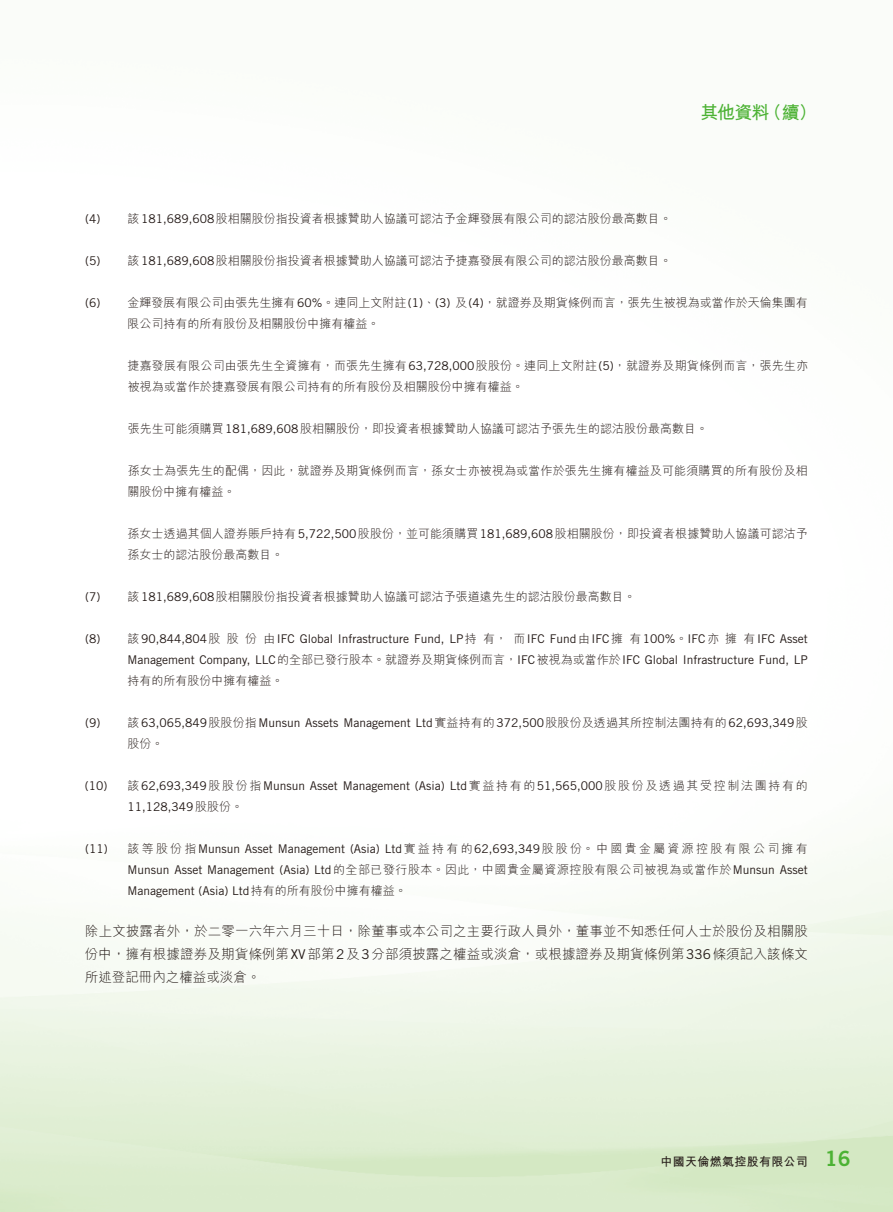
<style>
.page{position:relative;width:893px;height:1212px;background:#fff}
.page>*{position:absolute;margin:0;border:0;box-sizing:border-box;transform-origin:0 0}
.t1{font:21px "Trade Gothic LT Std Bd 2";color:#4cb234}
.t2{font:700 18px "M Hei HK";color:#4cb234}
.t3{font:300 13.5px/23.2px "M Hei HK";letter-spacing:.01em;color:#231916;text-align:justify}
.t4{font:300 12px/21px "M Hei HK";color:#231916}
.t5{font:12px/21px "Trade Gothic LT Std";color:#231916}
.t6{font:700 12px "M Hei HK";letter-spacing:.025em;color:#231916}
.s1{font-family:"Trade Gothic LT Std";font-weight:400}
.s2{font-family:"M Hei HK";font-weight:300}
</style>
<div class="page">
<h2 class="t2" style="left:701px;top:100px;width:71px">其他資料</h2>
<h2 class="t2" style="left:764px;top:100px;width:55px">（續(</h2>
<p class="t5" style="left:85px;top:208px;width:17px">4( )</p>
<p class="t5" style="left:85px;top:250px;width:17px">5( )</p>
<p class="t5" style="left:85px;top:292px;width:17px">6( )</p>
<p class="t5" style="left:85px;top:586px;width:17px">7( )</p>
<p class="t5" style="left:85px;top:628px;width:17px">8( )</p>
<p class="t5" style="left:85px;top:712px;width:17px">9( )</p>
<p class="t5" style="left:85px;top:775px;width:24px">(10)</p>
<p class="t5" style="left:85px;top:838px;width:24px">(11)</p>
<p class="t4" style="left:128px;top:208px;width:546px">該<span class="s1">181,689,608</span>股相關股份指投資者根據贊助人協議可認沽予金輝發展有限公司的認沽股份最高數目。</p>
<p class="t4" style="left:128px;top:250px;width:546px">該<span class="s1">181,689,608</span>股相關股份指投資者根據贊助人協議可認沽予捷嘉發展有限公司的認沽股份最高數目。</p>
<p class="t4" style="left:128px;top:292px;width:682px">金輝發展有限公司由張先生擁有<span class="s1">60%</span>。連同上文附註 <span class="s1">1( )</span>、<span class="s1">(3)</span> 及 <span class="s1">4(</span> ，<span class="s1">)</span> 就證券及期貨條例而言，張先生被視為或當作於天倫集團有</p>
<p class="t4" style="left:128px;top:313px;width:253px">限公司持有的所有股份及相關股份中擁有權益。</p>
<p class="t4" style="left:128px;top:355px;width:682px">捷嘉發展有限公司由張先生全資擁有，而張先生擁有<span class="s1">63,728,000</span>股股份。連同上文附註 <span class="s1">5(</span> ，<span class="s1">)</span> 就證券及期貨條例而言，張先生亦被視為或當作於捷嘉發展有限公司持有的所有股份及相關股份中擁有權益。</p>
<p class="t4" style="left:128px;top:418px;width:582px">張先生可能須購買<span class="s1">181,689,608</span>股相關股份，即投資者根據贊助人協議可認沽予張先生的認沽股份最高數目。</p>
<p class="t4" style="left:127px;top:460px;width:682px">孫女士為張先生的配偶，因此，就證券及期貨條例而言，孫女士亦被視為或當作於張先生擁有權益及可能須購買的所有股份及相關股份中擁有權益。</p>
<p class="t4" style="left:127px;top:523px;width:682px">孫女士透過其個人證券賬戶持有<span class="s1">5,722,500</span>股股份，並可能須購買<span class="s1">181,689,608</span>股相關股份，即投資者根據贊助人協議可認沽予孫女士的認沽股份最高數目。</p>
<p class="t4" style="left:128px;top:586px;width:510px">該<span class="s1">181,689,608</span>股相關股份指投資者根據贊助人協議可認沽予張道遠先生的認沽股份最高數目。</p>
<p class="t4" style="left:245px;top:628px;width:13px">份</p>
<p class="t5" style="left:128px;top:628px;width:94px"><span class="s2">該</span>90,844,804<span class="s2">股</span></p>
<p class="t4" style="left:227px;top:628px;width:13px">股</p>
<p class="t4" style="left:483px;top:628px;width:25px">有，</p>
<p class="t5" style="left:263px;top:628px;width:215px"><span class="s2">由</span>IFC Global Infrastructure Fund, LP<span class="s2">持</span></p>
<p class="t5" style="left:513px;top:628px;width:111px"><span class="s2">而</span>IFC Fund<span class="s2">由</span>IFC<span class="s2">擁</span></p>
<p class="t4" style="left:725px;top:628px;width:13px">擁</p>
<p class="t5" style="left:629px;top:628px;width:91px"><span class="s2">有</span> 100%<span class="s2">。</span>IFC<span class="s2">亦</span></p>
<p class="t5" style="left:744px;top:628px;width:66px"><span class="s2">有</span>IFC Asset</p>
<p class="t5" style="left:128px;top:649px;width:682px">Management Company, LLC<span class="s2">的全部已發行股本。就證券及期貨條例而言，</span>IFC<span class="s2">被視為或當作於</span>IFC Global Infrastructure Fund, LP</p>
<p class="t4" style="left:128px;top:670px;width:157px">持有的所有股份中擁有權益。</p>
<p class="t5" style="left:128px;top:712px;width:682px"><span class="s2">該</span>63,065,849<span class="s2">股股份指</span>Munsun Assets Management Ltd<span class="s2">實益持有的</span> 372,500<span class="s2">股股份及透過其所控制法團持有的</span>62,693,349<span class="s2">股</span></p>
<p class="t4" style="left:127px;top:733px;width:37px">股份。</p>
<p class="t5" style="left:127px;top:775px;width:682px"><span class="s2">該</span>62,693,349<span class="s2">股股份指</span>Munsun Asset Management (Asia) Ltd<span class="s2">實益持有的</span>51,565,000<span class="s2">股股份及透過其受控制法團持有的</span></p>
<p class="t5" style="left:128px;top:796px;width:117px">11,128,349<span class="s2">股股份。</span></p>
<p class="t5" style="left:128px;top:838px;width:682px"><span class="s2">該等股份指</span>Munsun Asset Management (Asia) Ltd<span class="s2">實益持有的</span> 62,693,349<span class="s2">股股份。中國貴金屬資源控股有限公司擁有</span></p>
<p class="t5" style="left:127px;top:859px;width:682px">Munsun Asset Management (Asia) Ltd<span class="s2">的全部已發行股本。因此，中國貴金屬資源控股有限公司被視為或當作於</span>Munsun Asset<br>Management (Asia) Ltd<span class="s2">持有的所有股份中擁有權益。</span></p>
<p class="t3" style="left:85px;top:919px;width:724px">除上文披露者外，於二零一六年六月三十日，除董事或本公司之主要行政人員外，董事並不知悉任何人士於股份及相關股份中，擁有根據證券及期貨條例第<span class="s1">XV</span>部第<span class="s1">2</span>及<span class="s1">3</span>分部須披露之權益或淡倉，或根據證券及期貨條例第<span class="s1">336</span>條須記入該條文所述登記冊內之權益或淡倉。</p>
<p class="t6" style="left:661px;top:1153px;width:149px">中國天倫燃氣控股有限公司</p>
<h1 class="t1" style="left:825px;top:1145px;width:27px">16</h1>
</div>
